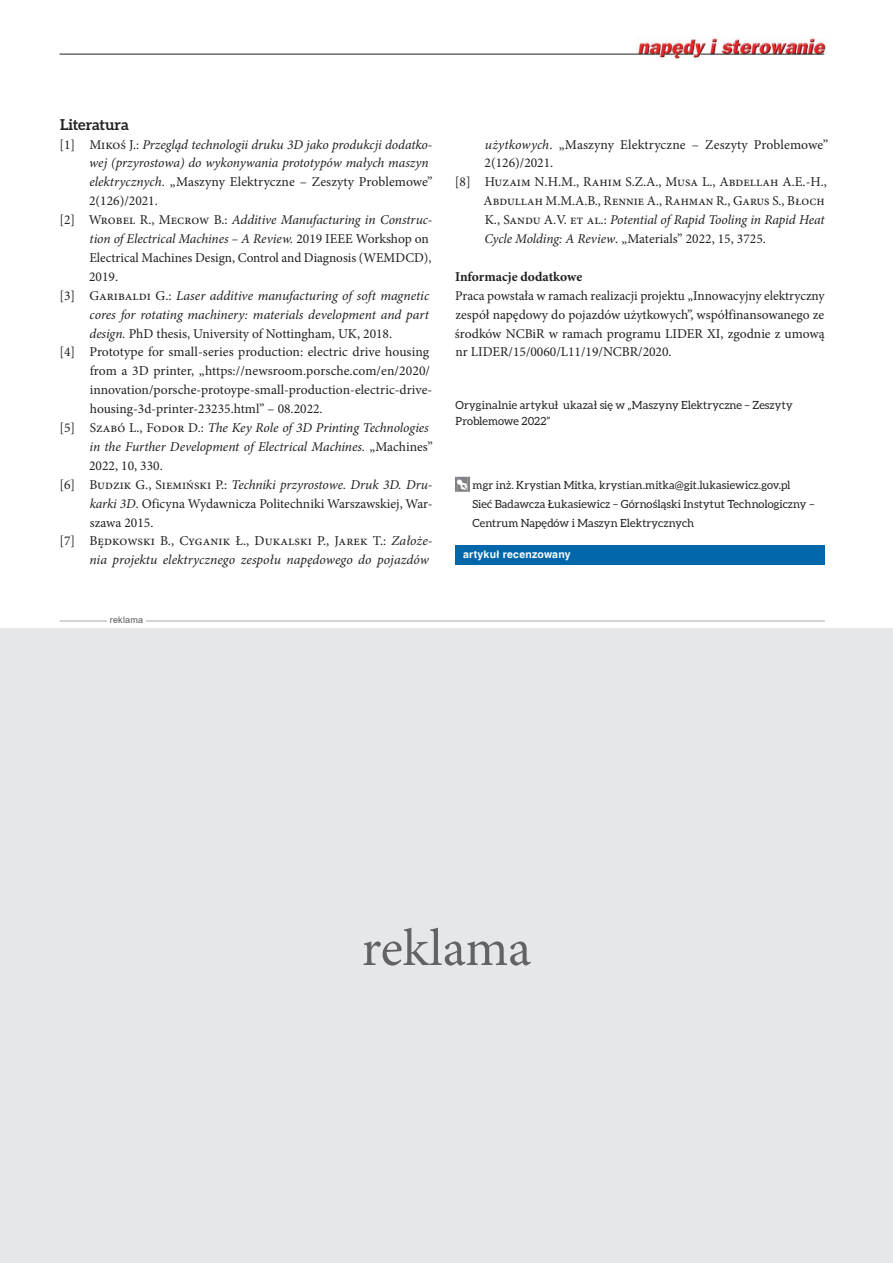
<style>
.page{position:relative;width:893px;height:1263px;background:#fff}
.page>*{position:absolute;margin:0;border:0;box-sizing:border-box;transform-origin:0 0}
.t1{font:52.5px "Minion Pro";letter-spacing:-.005em;color:#636366}
.t2{font:700 15px "Aleo";letter-spacing:-.005em;color:#231f20}
.t3{font:13.5px/18.9px "Minion Pro";color:#231f20;text-align:justify}
.t4{font:italic 13.5px "Minion Pro";letter-spacing:-.005em;color:#231f20}
.t5{font:13.5px "Minion Pro";letter-spacing:-.055em;color:#231f20}
.t6{font:700 13.5px "Minion Pro";color:#231f20}
.t7{font:11.25px/18.9px "Aleo";letter-spacing:.01em;color:#231f20}
.t8{font:700 10.5px "Switzerland";letter-spacing:.02em;color:#fff}
.t9{font:9px "Arial";letter-spacing:.02em;color:#57585a}
.s1{font-style:normal}
.s2{font-style:italic}
</style>
<div class="page">
<img style="left:636px;top:38px;width:190px;height:21px">
<hr style="left:60px;top:54px;width:600px;height:1px;background:#231f20">
<svg style="left:665px;top:54px;width:28px;height:1px"></svg>
<hr style="left:700px;top:54px;width:124px;height:1px;background:#231f20">
<hr style="left:60px;top:621px;width:765px;height:1px;background:#a8a9ad">
<div style="left:107px;top:616px;width:39px;height:10px;background:#fff"></div>
<div style="left:455px;top:545px;width:370px;height:20px;background:#0067aa"></div>
<div style="left:0;top:629px;width:893px;height:634px;background:#e6e7e9"></div>
<svg style="left:455px;top:477px;width:15px;height:15px"></svg>
<p class="t2" style="left:60px;top:116px;width:70px">Literatura</p>
<p class="t4" style="left:59px;top:135px;width:375px"><span class="s1">[1] Mikoś J.:</span> Przegląd technologii druku 3D jako produkcji dodatko-</p>
<p class="t4" style="left:89px;top:154px;width:341px">wej (przyrostowa) do wykonywania prototypów małych maszyn</p>
<p class="t3" style="left:90px;top:173px;width:345px"><span class="s2">elektrycznych</span>. „Maszyny Elektryczne – Zeszyty Problemowe”</p>
<p class="t3" style="left:89px;top:192px;width:70px">2(126)/2021.</p>
<p class="t4" style="left:59px;top:211px;width:375px"><span class="s1">[2] Wrobel R., Mecrow B.:</span> Additive Manufacturing in Construc-</p>
<p class="t4" style="left:90px;top:229px;width:341px">tion of Electrical Machines – A Review. <span class="s1">2019 IEEE Workshop on</span></p>
<p class="t3" style="left:89px;top:248px;width:343px">Electrical Machines Design, Control and Diagnosis (WEMDCD),</p>
<p class="t3" style="left:89px;top:267px;width:30px">2019.</p>
<p class="t4" style="left:59px;top:286px;width:371px"><span class="s1">[3] Garibaldi G.:</span> Laser additive manufacturing of soft magnetic</p>
<p class="t4" style="left:90px;top:305px;width:341px">cores for rotating machinery: materials development and part</p>
<p class="t3" style="left:90px;top:324px;width:304px"><span class="s2">design.</span> PhD thesis, University of Nottingham, UK, 2018.</p>
<p class="t3" style="left:59px;top:343px;width:371px">[4] Prototype for small-series production: electric drive housing</p>
<p class="t3" style="left:90px;top:362px;width:342px">from a 3D printer, „https://newsroom.porsche.com/en/2020/</p>
<p class="t3" style="left:90px;top:381px;width:344px">innovation/porsche-protoype-small-production-electric-drive-</p>
<p class="t3" style="left:90px;top:399px;width:234px">housing-3d-printer-23235.html” – 08.2022.</p>
<p class="t4" style="left:59px;top:418px;width:371px"><span class="s1">[5] Szabó L., Fodor D.:</span> The Key Role of 3D Printing Technologies</p>
<p class="t4" style="left:90px;top:437px;width:345px">in the Further Development of Electrical Machines<span class="s1">. „Machines”</span></p>
<p class="t3" style="left:89px;top:456px;width:75px">2022, 10, 330.</p>
<p class="t4" style="left:59px;top:475px;width:375px"><span class="s1">[6] Budzik G., Siemiński P.:</span> Techniki przyrostowe. Druk 3D. Dru-</p>
<p class="t5" style="left:90px;top:494px;width:344px"><span class="s2">karki 3D</span>. Oficyna Wydawnicza Politechniki Warszawskiej, War-</p>
<p class="t3" style="left:90px;top:513px;width:65px">szawa 2015.</p>
<p class="t3" style="left:59px;top:532px;width:375px">[7] Będkowski B., Cyganik Ł., Dukalski P., Jarek T.: <span class="s2">Założe-</span></p>
<p class="t4" style="left:90px;top:551px;width:341px">nia projektu elektrycznego zespołu napędowego do pojazdów</p>
<p class="t9" style="left:110px;top:613px;width:35px">reklama</p>
<p class="t3" style="left:485px;top:135px;width:345px"><span class="s2">użytkowych</span>. „Maszyny Elektryczne – Zeszyty Problemowe”</p>
<p class="t3" style="left:485px;top:154px;width:70px">2(126)/2021.</p>
<p class="t3" style="left:455px;top:173px;width:374px">[8] Huzaim N.H.M., Rahim S.Z.A., Musa L., Abdellah A.E.-H.,</p>
<p class="t3" style="left:484px;top:192px;width:343px">Abdullah M.M.A.B., Rennie A., Rahman R., Garus S., Błoch</p>
<p class="t4" style="left:485px;top:211px;width:341px"><span class="s1">K., Sandu A.V. et al.:</span> Potential of Rapid Tooling in Rapid Heat</p>
<p class="t3" style="left:484px;top:229px;width:283px"><span class="s2">Cycle Molding: A Review</span>. „Materials” 2022, 15, 3725.</p>
<p class="t6" style="left:455px;top:267px;width:129px">Informacje dodatkowe</p>
<p class="t3" style="left:455px;top:286px;width:371px">Praca powstała w ramach realizacji projektu „Innowacyjny elektryczny zespół napędowy do pojazdów użytkowych”, współfinansowanego ze środków NCBiR w ramach programu LIDER XI, zgodnie z umową nr LIDER/15/0060/L11/19/NCBR/2020.</p>
<p class="t7" style="left:456px;top:397px;width:339px;line-height:15.9px">Oryginalnie artykuł ukazał się w „Maszyny Elektryczne – Zeszyty<br>Problemowe 2022”</p>
<p class="t7" style="left:472px;top:475px;width:344px">mgr inż. Krystian Mitka, krystian.mitka@git.lukasiewicz.gov.pl<br>Sieć Badawcza Łukasiewicz – Górnośląski Instytut Technologiczny –<br>Centrum Napędów i Maszyn Elektrycznych</p>
<p class="t8" style="left:463px;top:548px;width:109px">artykuł recenzowany</p>
<h1 class="t1" style="left:362px;top:913px;width:171px">reklama</h1>
</div>
